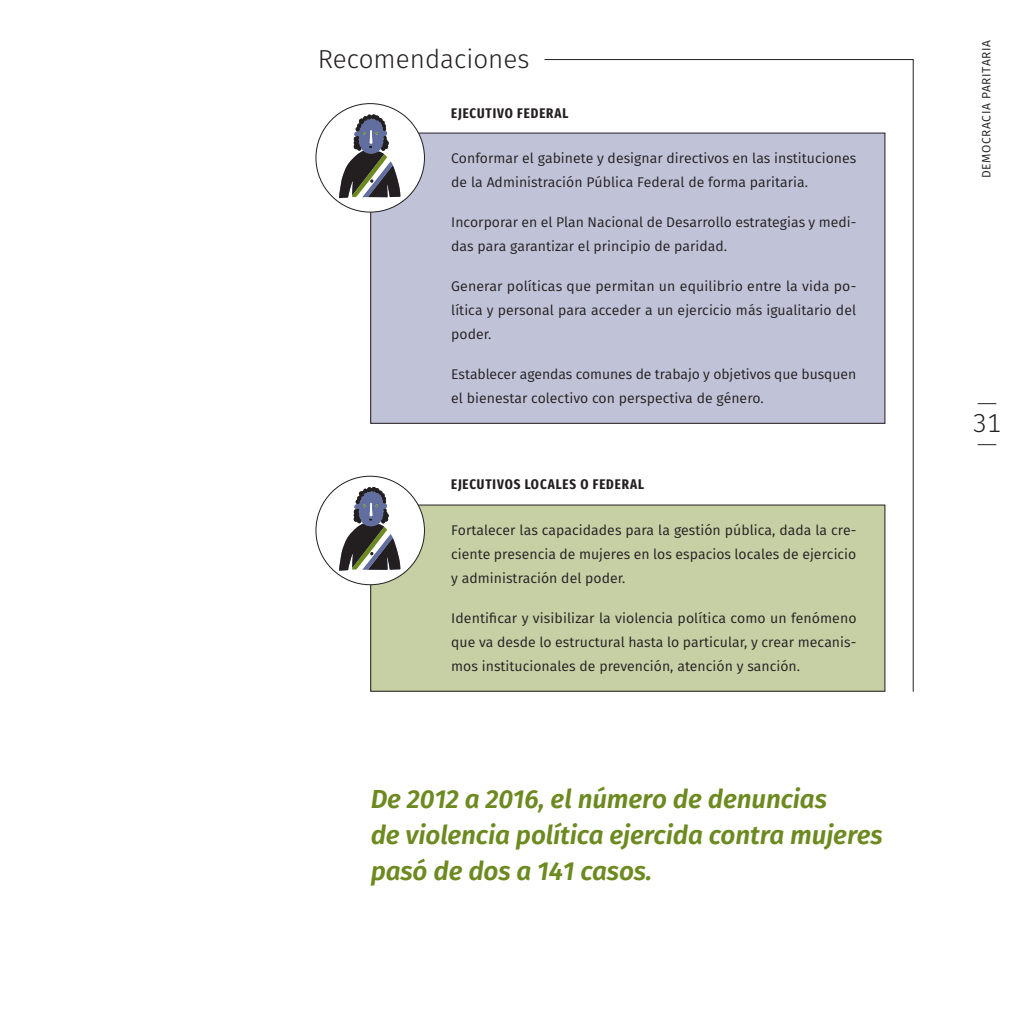
<style>
.page{position:relative;width:1021px;height:1021px;background:#fff}
.page>*{position:absolute;margin:0;border:0;box-sizing:border-box;transform-origin:0 0}
.t1{font:italic 600 26px/36px "Fira Sans";letter-spacing:-.005em;color:#6c8a1f}
.t2{font:300 26px "Fira Sans";color:#231f20}
.t3{font:14px/24px "Fira Sans";letter-spacing:.005em;color:#231f20}
.t4{font:700 extra-condensed 14px "Fira Sans";letter-spacing:.065em;color:#231f20}
.t5{font:12px "Fira Sans";letter-spacing:.055em;color:#231f20}
</style>
<div class="page">
<svg style="left:977px;top:403px;width:19px;height:1px"></svg>
<svg style="left:977px;top:444px;width:19px;height:1px"></svg>
<div style="left:371px;top:133px;width:513px;height:290px;background:#c0c2d7"></div>
<div style="left:371px;top:505px;width:513px;height:186px;background:#c7cfa5"></div>
<svg style="left:543px;top:59px;width:371px;height:633px"></svg>
<div style="left:316px;top:104px;width:108px;height:108px;background:#fff;border-radius:50%"></div>
<svg style="left:339px;top:114px;width:61px;height:84px"></svg>
<div style="left:316px;top:476px;width:108px;height:108px;background:#fff;border-radius:50%"></div>
<svg style="left:339px;top:486px;width:61px;height:84px"></svg>
<h1 class="t2" style="left:318px;top:41px;width:213px">Recomendaciones</h1>
<p class="t4" style="left:451px;top:105px;width:119px">EJECUTIVO FEDERAL</p>
<p class="t3" style="left:451px;top:145px;width:406px">Conformar el gabinete y designar directivos en las instituciones de la Administración Pública Federal de forma paritaria.</p>
<p class="t3" style="left:451px;top:209px;width:406px">Incorporar en el Plan Nacional de Desarrollo estrategias y medi&shy;das para garantizar el principio de paridad.</p>
<p class="t3" style="left:451px;top:273px;width:406px;text-align:justify">Generar políticas que permitan un equilibrio entre la vida po&shy;lítica y personal para acceder a un ejercicio más igualitario del poder.</p>
<p class="t3" style="left:451px;top:361px;width:406px">Establecer agendas comunes de trabajo y objetivos que busquen el bienestar colectivo con perspectiva de género.</p>
<p class="t4" style="left:451px;top:475px;width:194px">EJECUTIVOS LOCALES O FEDERAL</p>
<p class="t3" style="left:451px;top:517px;width:406px;text-align:justify">Fortalecer las capacidades para la gestión pública, dada la cre&shy;ciente presencia de mujeres en los espacios locales de ejercicio y administración del poder.</p>
<p class="t3" style="left:451px;top:605px;width:407px;text-align:justify">Identificar y visibilizar la violencia política como un fenómeno que va desde lo estructural hasta lo particular, y crear mecanis&shy;mos institucionales de prevención, atención y sanción.</p>
<h1 class="t1" style="left:371px;top:779px;width:513px">De 2012 a 2016, el número de denuncias<br>de violencia política ejercida contra mujeres pasó de dos a 141 casos.</h1>
<p class="t5" style="left:977px;top:178px;width:140px;rotate:-90deg">DEMOCRACIA PARITARIA</p>
<h1 class="t2" style="left:972px;top:404px;width:30px">31</h1>
</div>
